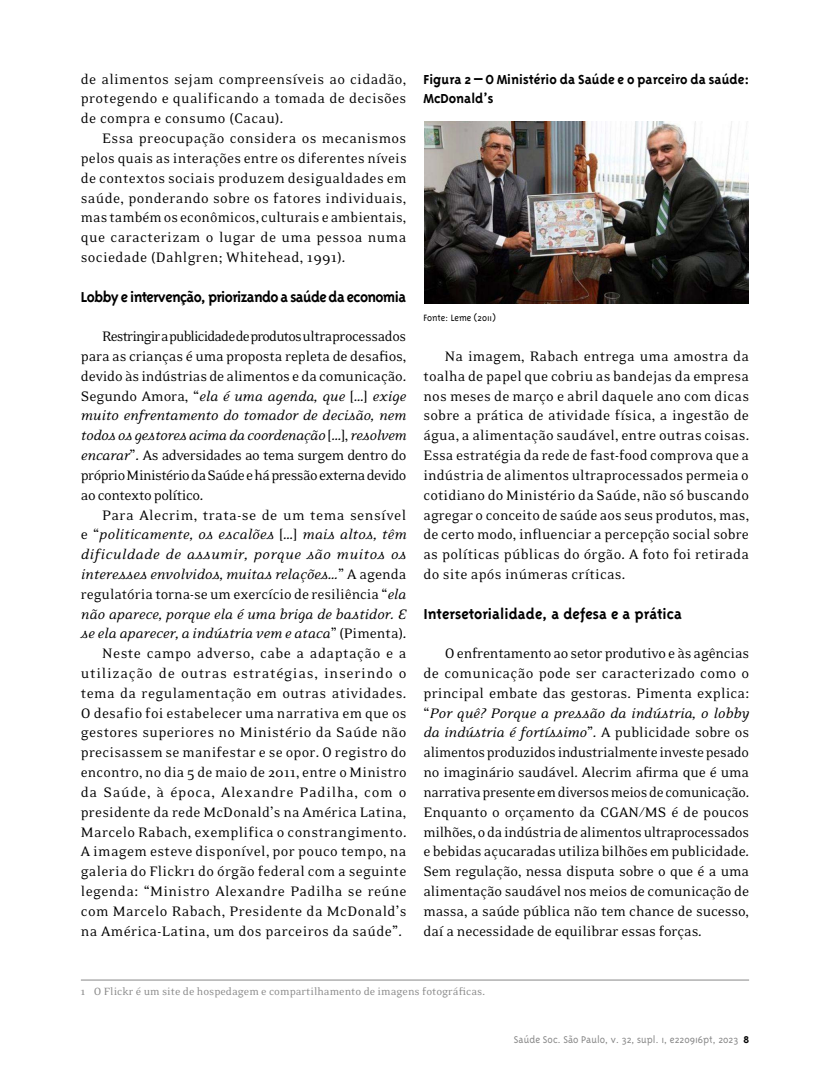
<style>
.page{position:relative;width:830px;height:1085px;background:#fff}
.page>*{position:absolute;margin:0;border:0;box-sizing:border-box;transform-origin:0 0}
.t1{font:700 16.5px "Triplex";letter-spacing:-.04em;color:#000}
.t2{font:700 16.5px "Triplex";color:#000}
.t3{font:15.75px/19.8px "Eidetic Neo";letter-spacing:.02em;color:#000;text-align:justify}
.t4{font:700 15px/19.8px "Triplex";color:#000}
.t5{font:12px "Eidetic Neo";color:#878787}
.t6{font:300 11.25px "Triplex";color:#878787}
.t7{font:300 10.5px "Triplex";color:#000}
.s1{font-style:italic}
.s2{font-weight:700;color:#000}
</style>
<div class="page">
<hr style="left:81px;top:979px;width:667px;height:1px;background:#878787">
<img style="left:424px;top:122px;width:323px;height:181px">
<p class="t3" style="left:81px;top:69px;width:327px">de alimentos sejam compreensíveis ao cidadão, protegendo e qualificando a tomada de decisões de compra e consumo (Cacau).</p>
<p class="t3" style="left:81px;top:129px;width:327px;text-indent:21px">Essa preocupação considera os mecanismos pelos quais as interações entre os diferentes níveis de contextos sociais produzem desigualdades em saúde, ponderando sobre os fatores individuais, mas também os econômicos, culturais e ambientais, que caracterizam o lugar de uma pessoa numa sociedade (Dahlgren; Whitehead, 1991).</p>
<p class="t1" style="left:81px;top:287px;width:327px">Lobby e intervenção, priorizando a saúde da economia</p>
<p class="t3" style="left:81px;top:327px;width:327px;text-indent:21px">Restringir a publicidade de produtos ultraprocessados para as crianças é uma proposta repleta de desafios, devido às indústrias de alimentos e da comunicação.<br>Segundo Amora, “<span class="s1">ela é uma agenda, que</span> […] <span class="s1">exige muito enfrentamento do tomador de decisão, nem todos os gestores acima da coordenação</span> […], <span class="s1">resolvem encarar</span>”. As adversidades ao tema surgem dentro do próprio Ministério da Saúde e há pressão externa devido ao contexto político.</p>
<p class="t3" style="left:81px;top:505px;width:327px;text-align:right">Para Alecrim, trata-se de um tema sensível<br>e “<span class="s1">politicamente, os escalões</span> […] <span class="s1">mais altos, têm dificuldade de assumir, porque são muitos os interesses envolvidos, muitas relações…</span>” A agenda regulatória torna-se um exercício de resiliência “<span class="s1">ela não aparece, porque ela é uma briga de bastidor. E se ela aparecer, a indústria vem e ataca</span>” (Pimenta).<br>Neste campo adverso, cabe a adaptação e a utilização de outras estratégias, inserindo o tema da regulamentação em outras atividades.<br>O desafio foi estabelecer uma narrativa em que os gestores superiores no Ministério da Saúde não precisassem se manifestar e se opor. O registro do encontro, no dia 5 de maio de 2011, entre o Ministro da Saúde, à época, Alexandre Padilha, com o presidente da rede McDonald’s na América Latina, Marcelo Rabach, exemplifica o constrangimento.<br>A imagem esteve disponível, por pouco tempo, na galeria do Flickr1 do órgão federal com a seguinte legenda: “Ministro Alexandre Padilha se reúne com Marcelo Rabach, Presidente da McDonald’s na América-Latina, um dos parceiros da saúde”.</p>
<p class="t4" style="left:423px;top:69px;width:327px">Figura 2 – O Ministério da Saúde e o parceiro da saúde:<br>McDonald’s</p>
<p class="t7" style="left:423px;top:312px;width:74px">Fonte: Leme (2011)</p>
<p class="t3" style="left:423px;top:347px;width:327px;text-indent:21px">Na imagem, Rabach entrega uma amostra da toalha de papel que cobriu as bandejas da empresa nos meses de março e abril daquele ano com dicas sobre a prática de atividade física, a ingestão de água, a alimentação saudável, entre outras coisas.<br>Essa estratégia da rede de fast-food comprova que a indústria de alimentos ultraprocessados permeia o cotidiano do Ministério da Saúde, não só buscando agregar o conceito de saúde aos seus produtos, mas, de certo modo, influenciar a percepção social sobre as políticas públicas do órgão. A foto foi retirada do site após inúmeras críticas.</p>
<p class="t2" style="left:423px;top:604px;width:260px">Intersetorialidade, a defesa e a prática</p>
<p class="t3" style="left:423px;top:644px;width:327px;text-indent:21px">O enfrentamento ao setor produtivo e às agências de comunicação pode ser caracterizado como o principal embate das gestoras. Pimenta explica: “<span class="s1">Por quê? Porque a pressão da indústria, o lobby da indústria é fortíssimo</span>”. A publicidade sobre os alimentos produzidos industrialmente investe pesado no imaginário saudável. Alecrim afirma que é uma narrativa presente em diversos meios de comunicação.<br>Enquanto o orçamento da CGAN/MS é de poucos milhões, o da indústria de alimentos ultraprocessados e bebidas açucaradas utiliza bilhões em publicidade.<br>Sem regulação, nessa disputa sobre o que é a uma alimentação saudável nos meios de comunicação de massa, a saúde pública não tem chance de sucesso, daí a necessidade de equilibrar essas forças.</p>
<p class="t5" style="left:81px;top:985px;width:405px">1 O Flickr é um site de hospedagem e compartilhamento de imagens fotográficas.</p>
<p class="t6" style="left:513px;top:1033px;width:236px">Saúde Soc. São Paulo, v. 32, supl. 1, e220916pt, 2023 <span class="s2">8</span></p>
</div>
